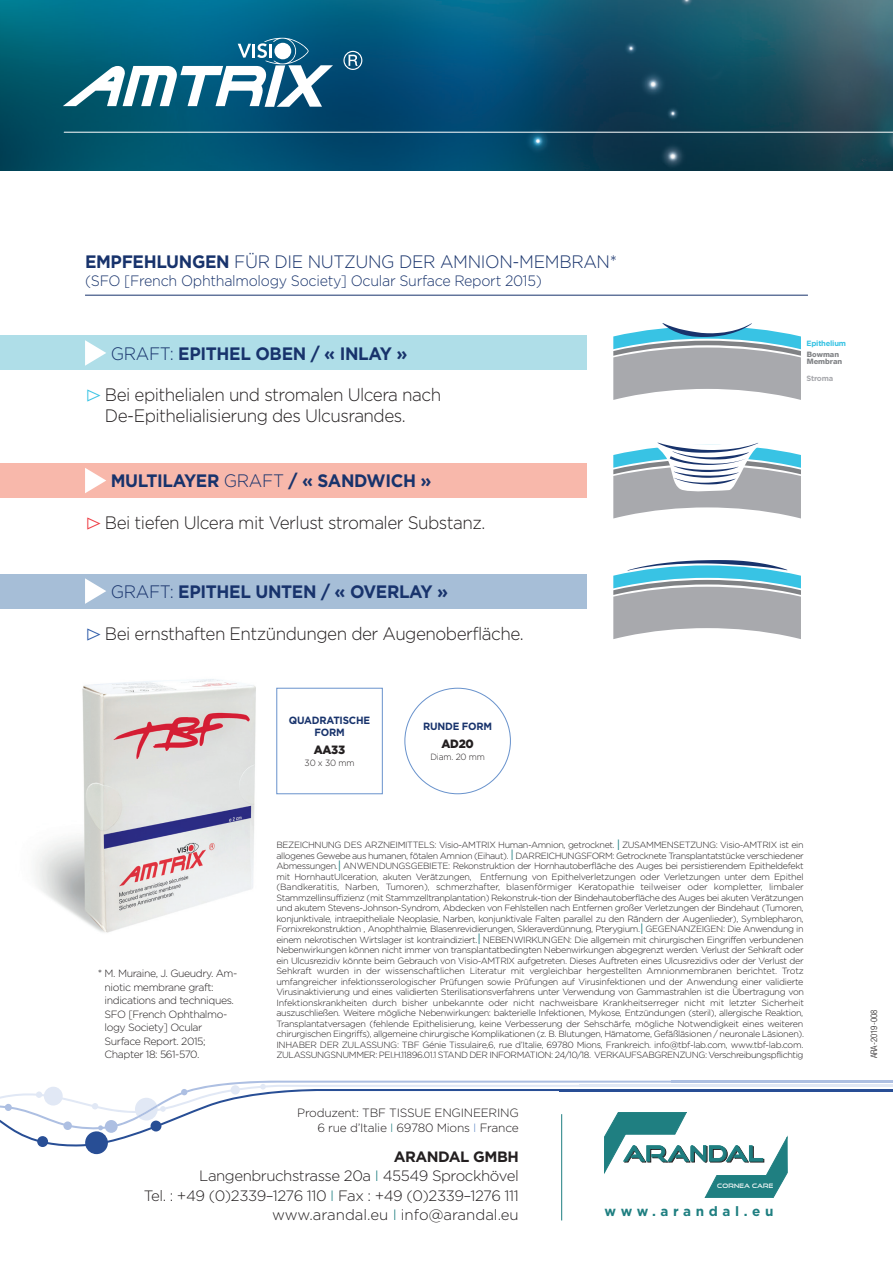
<style>
.page{position:relative;width:893px;height:1263px;background:#fff}
.page>*{position:absolute;margin:0;border:0;box-sizing:border-box;transform-origin:0 0}
.t1{font:21.15px "Good Times Rg";letter-spacing:.03em;color:#1f7f81}
.t2{font:300 18px/21px "Gotham";letter-spacing:-.03em;color:#231f20;scale:.95 1}
.t3{font:700 18px "Gotham";letter-spacing:-.02em;color:#18336c;scale:.95 1}
.t4{font:300 18px "Gotham";letter-spacing:-.02em;color:#18336c;scale:.95 1}
.t5{font:300 15px/19.5px "Gotham";letter-spacing:-.03em;color:#231f20;text-align:right}
.t6{font:300 15px "Gotham";letter-spacing:-.02em;color:#18336c;scale:.95 1}
.t7{font:700 13.5px "Gotham";letter-spacing:.345em;color:#1f7f81}
.t8{font:300 12px/15px "Gotham";letter-spacing:-.02em;color:#231f20;text-align:right}
.t9{font:900 12px "Gotham";letter-spacing:-.02em;color:#231f20;scale:.95 1}
.t10{font:300 10.5px/13.5px "Gotham";letter-spacing:-.04em;color:#231f20}
.t11{font:700 10.5px/12px "Gotham";letter-spacing:-.02em;color:#18336c;text-align:center;scale:.95 1}
.t12{font:300 9px/10.5px "Gotham";letter-spacing:-.05em;color:#231f20;text-align:justify}
.t13{font:300 9px "Gotham";letter-spacing:-.05em;color:#231f20;scale:.95 1}
.t14{font:300 condensed 9px "Helvetica Neue LT Std";color:#231f20}
.t15{font:700 7.65px/7.6px "Gotham";letter-spacing:-.03em;color:#808285}
.t16{font:700 7.65px "Gotham";letter-spacing:-.03em;color:#38c3e4}
.t17{font:700 7.65px "Gotham";letter-spacing:-.03em;color:#a8a9ad}
.t18{font:800 7.5px/7.5px "Helvetica Neue";color:#808285}
.t19{font:6px "Good Times Rg";letter-spacing:.02em;color:#fff}
.s1{font-weight:700}
.s2{font-weight:300}
.s3{font-family:"Zeal";font-weight:400;color:#38c3e4}
.s4{font-family:"Zeal";font-weight:400;color:#ee3a41}
.s5{font-family:"Zeal";font-weight:400;color:#2d5ba9}
.s6{font-size:15px;color:#1f7f81}
.s7{color:#1f7f81}
.s8{color:#6990ca}
</style>
<div class="page">
<img style="left:35px;top:679px;width:221px;height:254px">
<hr style="left:561px;top:1114px;width:1px;height:106px;background:#1f7f81">
<hr style="left:85px;top:295px;width:723px;height:1px;background:#18336c">
<div style="left:0;top:336px;width:587px;height:34px;background:#afdee8"></div>
<svg style="left:85px;top:340px;width:21px;height:26px"></svg>
<div style="left:0;top:463px;width:587px;height:34px;background:#f8b8ab"></div>
<svg style="left:85px;top:468px;width:21px;height:25px"></svg>
<div style="left:0;top:574px;width:587px;height:34px;background:#a6bed7"></div>
<svg style="left:85px;top:578px;width:21px;height:26px"></svg>
<svg style="left:613px;top:323px;width:188px;height:77px"></svg>
<svg style="left:613px;top:443px;width:188px;height:75px"></svg>
<svg style="left:613px;top:560px;width:188px;height:79px"></svg>
<div style="left:276px;top:688px;width:107px;height:106px;border:1px solid #6892cc"></div>
<img style="left:0;top:0;width:893px;height:170px">
<svg style="left:343px;top:51px;width:19px;height:19px"></svg>
<svg style="left:63px;top:38px;width:270px;height:69px"></svg>
<hr style="left:64px;top:132px;width:829px;height:1px;background:#fff">
<svg style="left:0;top:1080px;width:893px;height:117px"></svg>
<h2 class="t4" style="left:85px;top:252px;width:562px"><span class="s1">EMPFEHLUNGEN</span> FÜR DIE NUTZUNG DER AMNION-MEMBRAN*</h2>
<h3 class="t6" style="left:85px;top:273px;width:482px">(SFO [French Ophthalmology Society] Ocular Surface Report 2015)</h3>
<h2 class="t3" style="left:111px;top:343px;width:314px"><span class="s2">GRAFT:</span> EPITHEL OBEN / « INLAY »</h2>
<h2 class="t2" style="left:105px;top:384px;width:355px;text-indent:-20px"><span class="s3">S</span> Bei epithelialen und stromalen Ulcera nach<br>De-Epithelialisierung des Ulcusrandes.</h2>
<h2 class="t3" style="left:111px;top:470px;width:339px">MULTILAYER <span class="s2">GRAFT</span> / « SANDWICH »</h2>
<h2 class="t2" style="left:85px;top:512px;width:423px"><span class="s4">S</span> Bei tiefen Ulcera mit Verlust stromaler Substanz.</h2>
<h2 class="t3" style="left:111px;top:581px;width:357px"><span class="s2">GRAFT:</span> EPITHEL UNTEN / « OVERLAY »</h2>
<h2 class="t2" style="left:85px;top:622px;width:463px"><span class="s5">S</span> Bei ernsthaften Entzündungen der Augenoberfläche.</h2>
<p class="t16" style="left:806px;top:339px;width:41px">Epithelium</p>
<p class="t15" style="left:806px;top:350px;width:41px">Bowman’s membrane</p>
<p class="t17" style="left:806px;top:373px;width:28px">Stroma</p>
<p class="t18" style="left:807px;top:350px;width:37px">Bowman<br>Membran</p>
<p class="t10" style="left:105px;top:967px;width:134px;text-indent:-7px">* M. Muraine, J. Gueudry. Am&shy;niotic membrane graft: indications and techniques.<br>SFO [French Ophthalmo&shy;logy Society] Ocular<br>Surface Report. 2015;<br>Chapter 18: 561-570.</p>
<p class="t11" style="left:289px;top:714px;width:87px">QUADRATISCHE<br>FORM</p>
<h3 class="t9" style="left:314px;top:743px;width:35px">AA33</h3>
<p class="t13" style="left:305px;top:758px;width:54px">30 x 30 mm</p>
<p class="t11" style="left:423px;top:720px;width:74px">RUNDE FORM</p>
<h3 class="t9" style="left:441px;top:737px;width:36px">AD20</h3>
<p class="t13" style="left:430px;top:752px;width:59px">Diam. 20 mm</p>
<p class="t12" style="left:276px;top:840px;width:529px">BEZEICHNUNG DES ARZNEIMITTELS: Visio-AMTRIX Human-Amnion, getrocknet. <span class="s6">I</span> ZUSAMMENSETZUNG: Visio-AMTRIX ist ein allogenes Gewebe aus humanen, fötalen Amnion (Eihaut). <span class="s6">I</span> DARREICHUNGSFORM: Getrocknete Transplantatstücke verschiedener Abmessungen.<span class="s6">I</span> ANWENDUNGSGEBIETE: Rekonstruktion der Hornhautoberfläche des Auges bei persistierendem Epitheldefekt mit HornhautUlceration, akuten Verätzungen, Entfernung von Epithelverletzungen oder Verletzungen unter dem Epithel (Bandkeratitis, Narben, Tumoren), schmerzhafter, blasenförmiger Keratopathie teilweiser oder kompletter, limbaler Stammzellinsuffizienz (mit Stammzelltranplantation) Rekonstruk-tion der Bindehautoberfläche des Auges bei akuten Verätzungen und akutem Stevens-Johnson-Syndrom, Abdecken von Fehlstellen nach Entfernen großer Verletzungen der Bindehaut (Tumoren, konjunktivale, intraepitheliale Neoplasie, Narben, konjunktivale Falten parallel zu den Rändern der Augenlieder), Symblepharon, Fornixrekonstruktion , Anophthalmie, Blasenrevidierungen, Skleraverdünnung, Pterygium.<span class="s6">I</span> GEGENANZEIGEN: Die Anwendung in einem nekrotischen Wirtslager ist kontraindiziert.<span class="s6">I</span> NEBENWIRKUNGEN: Die allgemein mit chirurgischen Eingriffen verbundenen Nebenwirkungen können nicht immer von transplantatbedingten Nebenwirkungen abgegrenzt werden. Verlust der Sehkraft oder ein Ulcusrezidiv könnte beim Gebrauch von Visio-AMTRIX aufgetreten. Dieses Auftreten eines Ulcusrezidivs oder der Verlust der Sehkraft wurden in der wissenschaftlichen Literatur mit vergleichbar hergestellten Amnionmembranen berichtet. Trotz umfangreicher infektionsserologischer Prüfungen sowie Prüfungen auf Virusinfektionen und der Anwendung einer validierte Virusinaktivierung und eines validierten Sterilisationsverfahrens unter Verwendung von Gammastrahlen ist die Übertragung von Infektionskrankheiten durch bisher unbekannte oder nicht nachweisbare Krankheitserreger nicht mit letzter Sicherheit auszuschließen. Weitere mögliche Nebenwirkungen: bakterielle Infektionen, Mykose, Entzündungen (steril), allergische Reaktion, Transplantatversagen (fehlende Epithelisierung, keine Verbesserung der Sehschärfe, mögliche Notwendigkeit eines weiteren chirurgischen Eingriffs), allgemeine chirurgische Komplikationen (z. B. Blutungen, Hämatome, Gefäßläsionen / neuronale Läsionen).<br>INHABER DER ZULASSUNG: TBF Génie Tissulaire,6, rue d’Italie, 69780 Mions, Frankreich. info@tbf-lab.com, www.tbf-lab.com.<br>ZULASSUNGSNUMMER: PEI.H.11896.01.1 STAND DER INFORMATION: 24/10/18. VERKAUFSABGRENZUNG: Verschreibungspflichtig</p>
<h3 class="t8" style="left:297px;top:1105px;width:223px">Produzent: TBF TISSUE ENGINEERING<br>6 rue d’Italie <span class="s7">I</span> 69780 Mions <span class="s8">I</span> France</h3>
<h3 class="t5" style="left:144px;top:1147px;width:376px"><span class="s1">ARANDAL GMBH<br></span>Langenbruchstrasse 20a <span class="s7">I</span> 45549 Sprockhövel<br>Tel. : +49 (0)2339–1276 110 <span class="s7">I</span> Fax : +49 (0)2339–1276 111 www.arandal.eu <span class="s7">I</span> info@arandal.eu</h3>
<h1 class="t1" style="left:623px;top:1140px;width:141px">ARANDAL</h1>
<p class="t19" style="left:717px;top:1182px;width:58px">CORNEA CARE</p>
<h3 class="t7" style="left:605px;top:1203px;width:170px">www.arandal.eu</h3>
<p class="t14" style="left:869px;top:1058px;width:50px;rotate:-90deg">ARA-2019-008</p>
</div>
